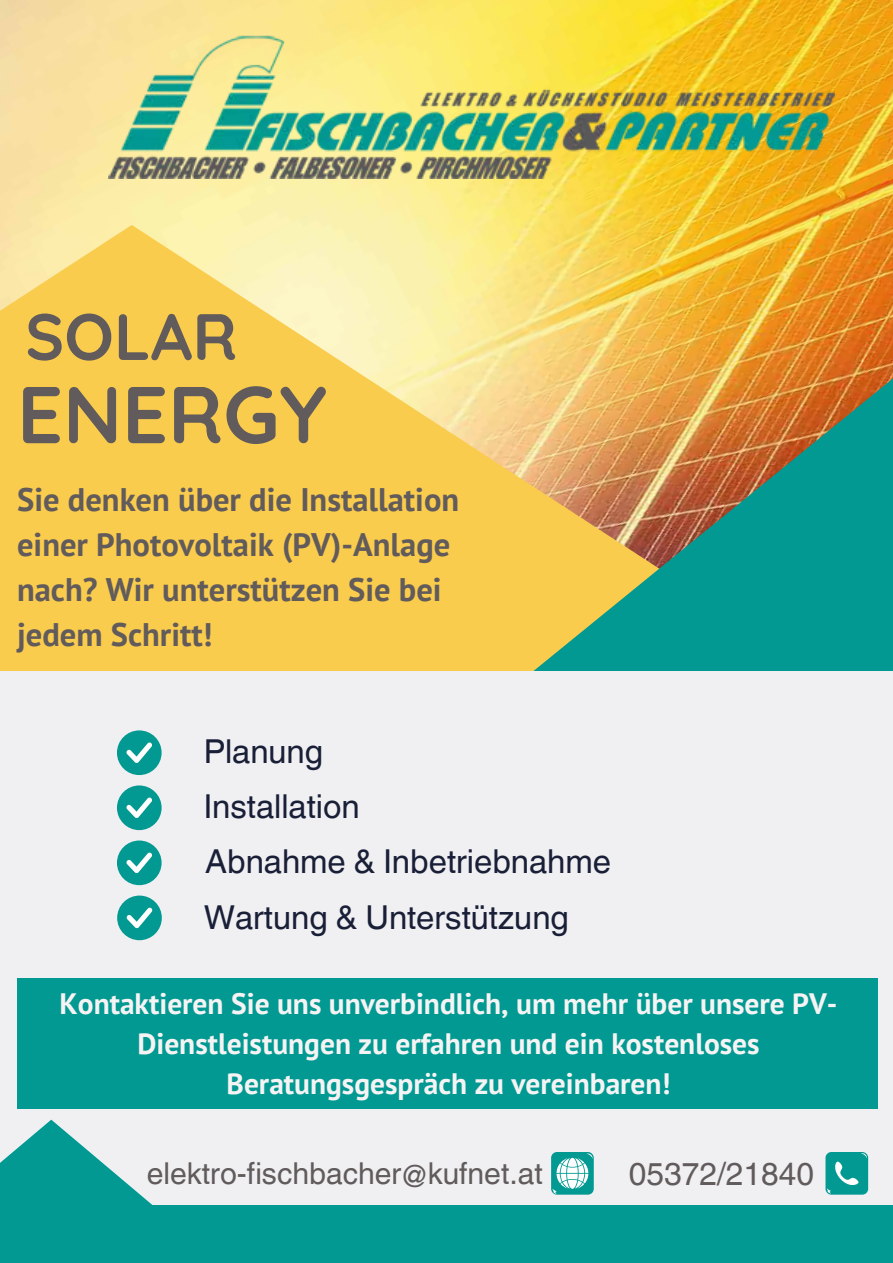
<style>
.page{position:relative;width:893px;height:1263px;background:#f0f0f2}
.page>*{position:absolute;margin:0;border:0;box-sizing:border-box;transform-origin:0 0}
.t1{font:700 80.4px "Quicksand";color:#615b5b}
.t2{font:700 65.4px "Quicksand";color:#615b5b}
.t3{font:33px/55.1px "Helvetica World";color:#191f37}
.t4{font:700 32.55px/44.8px "PT Sans";color:#615b5b}
.t5{font:31.65px "Helvetica World";color:#615b5b}
.t6{font:30.15px "Helvetica World";color:#615b5b}
.t7{font:700 29.4px/40.3px "PT Sans";color:#f5f3f4;text-align:center}
</style>
<div class="page">
<img style="left:0;top:0;width:893px;height:378px">
<svg style="left:0;top:225px;width:707px;height:446px;fill:#facc4e"></svg>
<img style="left:526px;top:378px;width:367px;height:293px">
<div style="left:0;top:1205px;width:893px;height:58px;background:#019991"></div>
<div style="left:17px;top:979px;width:860px;height:130px;background:#019991"></div>
<svg style="left:0;top:1120px;width:153px;height:85px"></svg>
<div style="left:825px;top:1152px;width:43px;height:42px;background:#019991;border-radius:6px"></div>
<svg style="left:827px;top:1153px;width:40px;height:40px"></svg>
<svg style="left:551px;top:1152px;width:43px;height:42px"></svg>
<svg style="left:552px;top:1153px;width:41px;height:41px"></svg>
<img style="left:108px;top:34px;width:727px;height:145px">
<div style="left:117px;top:785px;width:45px;height:45px;background:#019991;border-radius:50%"></div>
<svg style="left:126px;top:797px;width:26px;height:21px"></svg>
<div style="left:117px;top:840px;width:45px;height:45px;background:#019991;border-radius:50%"></div>
<svg style="left:126px;top:852px;width:26px;height:21px"></svg>
<div style="left:117px;top:895px;width:45px;height:45px;background:#019991;border-radius:50%"></div>
<svg style="left:126px;top:908px;width:27px;height:20px"></svg>
<div style="left:117px;top:730px;width:45px;height:45px;background:#019991;border-radius:50%"></div>
<svg style="left:126px;top:742px;width:26px;height:21px"></svg>
<h2 class="t2" style="left:25px;top:283px;width:214px">SOLAR</h2>
<h1 class="t1" style="left:17px;top:348px;width:311px">ENERGY</h1>
<p class="t4" style="left:17px;top:477px;width:444px">Sie denken über die Installation einer Photovoltaik (PV)-Anlage nach? Wir unterstützen Sie bei jedem Schritt!</p>
<p class="t3" style="left:204px;top:724px;width:409px">Planung<br>Installation<br>Abnahme &amp; Inbetriebnahme</p>
<p class="t3" style="left:204px;top:890px;width:367px">Wartung &amp; Unterstützung</p>
<p class="t7" style="left:60px;top:982px;width:779px">Kontaktieren Sie uns unverbindlich, um mehr über unsere PV-<br>Dienstleistungen zu erfahren und ein kostenloses<br>Beratungsgespräch zu vereinbaren!</p>
<p class="t6" style="left:147px;top:1156px;width:397px">elektro-fischbacher@kufnet.at</p>
<p class="t5" style="left:629px;top:1155px;width:187px">05372/21840</p>
</div>
